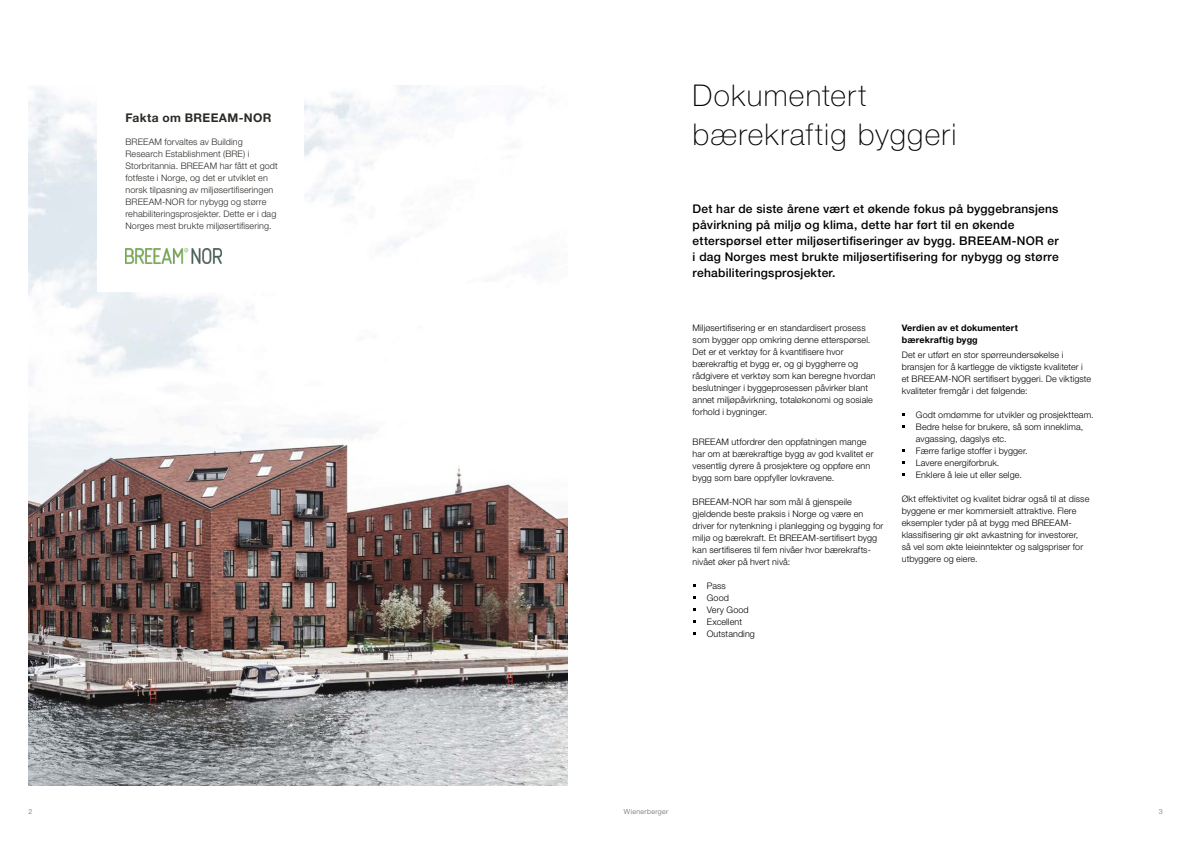
<style>
.page{position:relative;width:1191px;height:842px;background:#fff}
.page>*{position:absolute;margin:0;border:0;box-sizing:border-box;transform-origin:0 0}
.t1{font:100 30px/39px "Helvetica Neue LT Std";letter-spacing:.045em;color:#000}
.t2{font:500 12px/16px "Helvetica Neue LT Std";letter-spacing:.02em;color:#000}
.t3{font:700 12px "Helvetica Neue LT Std";letter-spacing:.025em;color:#2c2a27}
.t4{font:300 9px/12px "Helvetica Neue LT Std";letter-spacing:.01em;color:#000}
.t5{font:300 9px/12px "Helvetica Neue LT Std";letter-spacing:.01em;color:#2c2a27}
.t6{font:700 9px/12px "Helvetica Neue LT Std";letter-spacing:.02em;color:#000}
.t7{font:300 7px "Helvetica Neue LT Std";letter-spacing:.05em;color:#646363}
</style>
<div class="page">
<img style="left:28px;top:85px;width:539px;height:700px">
<div style="left:97px;top:85px;width:206px;height:206px;background:#fff"></div>
<img style="left:125px;top:248px;width:96px;height:15px">
<h2 class="t3" style="left:125px;top:110px;width:147px">Fakta om BREEAM-NOR</h2>
<p class="t5" style="left:125px;top:136px;width:154px">BREEAM forvaltes av Building Research Establishment (BRE) i Storbritannia. BREEAM har fått et godt fotfeste i Norge, og det er utviklet en norsk tilpasning av miljøsertifiseringen BREEAM-NOR for nybygg og større rehabiliteringsprosjekter. Dette er i dag Norges mest brukte miljøsertifisering.</p>
<h1 class="t1" style="left:692px;top:76px;width:265px">Dokumentert bærekraftig byggeri</h1>
<p class="t2" style="left:692px;top:200px;width:368px">Det har de siste årene vært et økende fokus på byggebransjens påvirkning på miljø og klima, dette har ført til en økende etterspørsel etter miljøsertifiseringer av bygg. BREEAM-NOR er i dag Norges mest brukte miljøsertifisering for nybygg og større rehabiliteringsprosjekter.</p>
<p class="t4" style="left:692px;top:322px;width:184px">Miljøsertifisering er en standardisert prosess som bygger opp omkring denne etterspørsel.<br>Det er et verktøy for å kvantifisere hvor bærekraftig et bygg er, og gi byggherre og rådgivere et verktøy som kan beregne hvordan beslutninger i byggeprosessen påvirker blant annet miljøpåvirkning, totaløkonomi og sosiale forhold i bygninger.</p>
<p class="t4" style="left:692px;top:435px;width:182px">BREEAM utfordrer den oppfatningen mange har om at bærekraftige bygg av god kvalitet er vesentlig dyrere å prosjektere og oppføre enn bygg som bare oppfyller lovkravene.</p>
<p class="t4" style="left:692px;top:495px;width:192px">BREEAM-NOR har som mål å gjenspeile gjeldende beste praksis i Norge og være en driver for nytenkning i planlegging og bygging for miljø og bærekraft. Et BREEAM-sertifisert bygg kan sertifiseres til fem nivåer hvor bærekrafts&shy;nivået øker på hvert nivå:</p>
<p class="t4" style="left:707px;top:579px;width:50px">Pass<br>Good<br>Very Good<br>Excellent<br>Outstanding</p>
<p class="t6" style="left:901px;top:322px;width:118px">Verdien av et dokumentert bærekraftig bygg</p>
<p class="t4" style="left:901px;top:348px;width:191px">Det er utført en stor spørreundersøkelse i bransjen for å kartlegge de viktigste kvaliteter i et BREEAM-NOR sertifisert byggeri. De viktigste kvaliteter fremgår i det følgende:</p>
<p class="t4" style="left:916px;top:408px;width:179px">Godt omdømme for utvikler og prosjektteam.<br>Bedre helse for brukere, så som inneklima, avgassing, dagslys etc.<br>Færre farlige stoffer i bygger.<br>Lavere energiforbruk.<br>Enklere å leie ut eller selge.</p>
<p class="t4" style="left:901px;top:492px;width:189px">Økt effektivitet og kvalitet bidrar også til at disse byggene er mer kommersielt attraktive. Flere eksempler tyder på at bygg med BREEAM&shy;klassifisering gir økt avkastning for investorer, så vel som økte leieinntekter og salgspriser for utbyggere og eiere.</p>
<p class="t7" style="left:28px;top:807px;width:5px">2</p>
<p class="t7" style="left:624px;top:807px;width:46px">Wienerberger</p>
<p class="t7" style="left:1158px;top:807px;width:5px">3</p>
</div>
